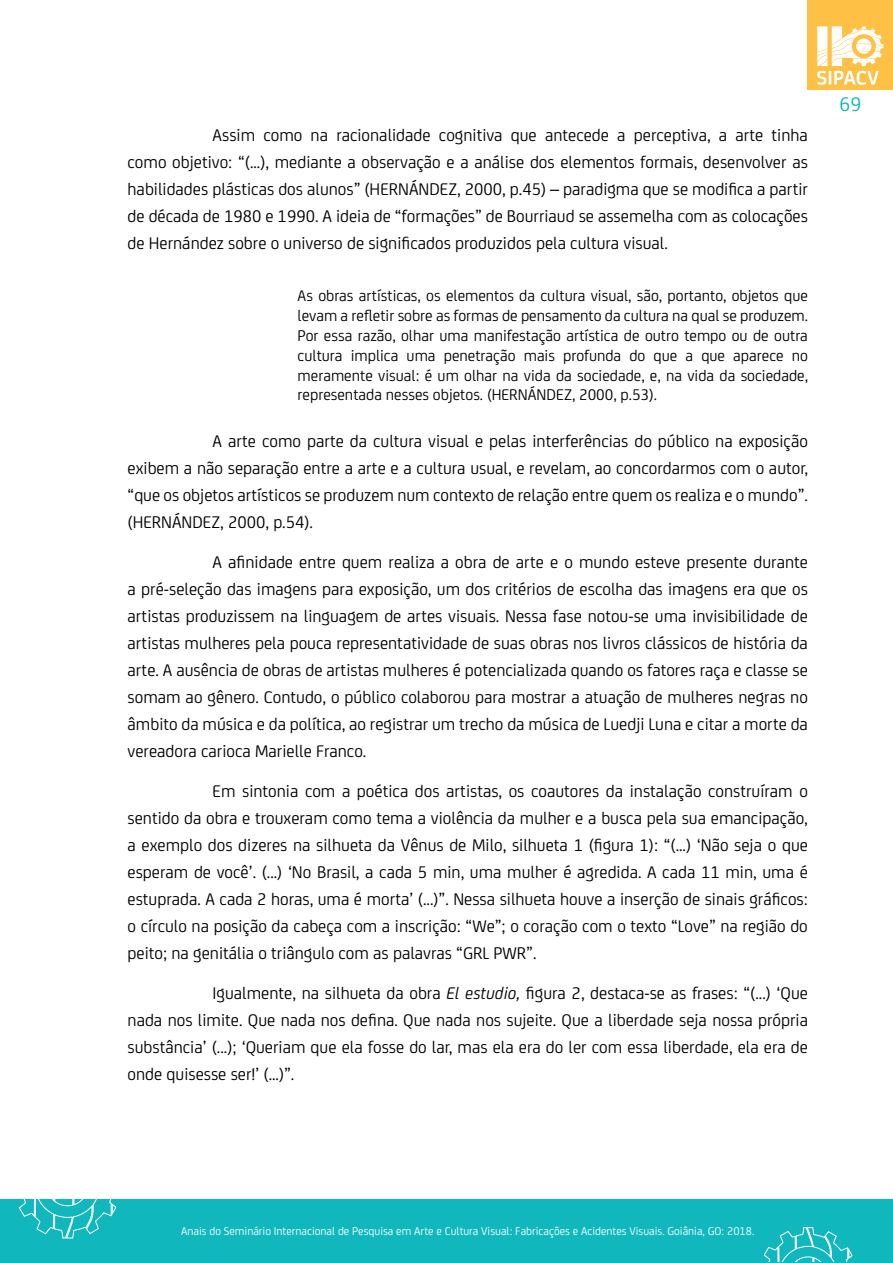
<style>
.page{position:relative;width:893px;height:1263px;background:#fff}
.page>*{position:absolute;margin:0;border:0;box-sizing:border-box;transform-origin:0 0}
.t1{font:21px "FS Joey";color:#10b7bc}
.t2{font:18px/27px "FS Joey";color:#000;text-align:justify}
.t3{font:16.5px/19.8px "FS Joey";color:#000;text-align:justify}
.t4{font:12px "FS Joey";color:#fff}
.s1{font-style:italic}
</style>
<div class="page">
<div style="left:808px;top:0;width:85px;height:89px;background:#ffc046"></div>
<svg style="left:817px;top:26px;width:67px;height:59px"></svg>
<div style="left:0;top:1199px;width:893px;height:64px;background:#10b7bc"></div>
<svg style="left:18px;top:1199px;width:99px;height:40px"></svg>
<svg style="left:763px;top:1227px;width:90px;height:35px"></svg>
<p class="t2" style="left:128px;top:121px;width:682px;text-indent:85px">Assim como na racionalidade cognitiva que antecede a perceptiva, a arte tinha como objetivo: “(...), mediante a observação e a análise dos elementos formais, desenvolver as habilidades plásticas dos alunos” (HERNÁNDEZ, 2000, p.45) – paradigma que se modifica a partir de década de 1980 e 1990. A ideia de “formações” de Bourriaud se assemelha com as colocações de Hernández sobre o universo de significados produzidos pela cultura visual.</p>
<p class="t3" style="left:298px;top:285px;width:512px">As obras artísticas, os elementos da cultura visual, são, portanto, objetos que levam a refletir sobre as formas de pensamento da cultura na qual se produzem.<br>Por essa razão, olhar uma manifestação artística de outro tempo ou de outra cultura implica uma penetração mais profunda do que a que aparece no meramente visual: é um olhar na vida da sociedade, e, na vida da sociedade, representada nesses objetos. (HERNÁNDEZ, 2000, p.53).</p>
<p class="t2" style="left:128px;top:427px;width:682px;text-indent:85px">A arte como parte da cultura visual e pelas interferências do público na exposição exibem a não separação entre a arte e a cultura usual, e revelam, ao concordarmos com o autor, “que os objetos artísticos se produzem num contexto de relação entre quem os realiza e o mundo”. (HERNÁNDEZ, 2000, p.54).</p>
<p class="t2" style="left:128px;top:547px;width:682px;text-indent:85px">A afinidade entre quem realiza a obra de arte e o mundo esteve presente durante a pré-seleção das imagens para exposição, um dos critérios de escolha das imagens era que os artistas produzissem na linguagem de artes visuais. Nessa fase notou-se uma invisibilidade de artistas mulheres pela pouca representatividade de suas obras nos livros clássicos de história da arte. A ausência de obras de artistas mulheres é potencializada quando os fatores raça e classe se somam ao gênero. Contudo, o público colaborou para mostrar a atuação de mulheres negras no âmbito da música e da política, ao registrar um trecho da música de Luedji Luna e citar a morte da vereadora carioca Marielle Franco.</p>
<p class="t2" style="left:128px;top:776px;width:682px;text-indent:85px">Em sintonia com a poética dos artistas, os coautores da instalação construíram o sentido da obra e trouxeram como tema a violência da mulher e a busca pela sua emancipação, a exemplo dos dizeres na silhueta da Vênus de Milo, silhueta 1 (figura 1): “(...) ‘Não seja o que esperam de você’. (...) ‘No Brasil, a cada 5 min, uma mulher é agredida. A cada 11 min, uma é estuprada. A cada 2 horas, uma é morta’ (...)”. Nessa silhueta houve a inserção de sinais gráficos: o círculo na posição da cabeça com a inscrição: “We”; o coração com o texto “Love” na região do peito; na genitália o triângulo com as palavras “GRL PWR”.</p>
<p class="t2" style="left:128px;top:978px;width:682px;text-indent:85px">Igualmente, na silhueta da obra <span class="s1">El estudio,</span> figura 2, destaca-se as frases: “(...) ‘Que nada nos limite. Que nada nos defina. Que nada nos sujeite. Que a liberdade seja nossa própria substância’ (...); ‘Queriam que ela fosse do lar, mas ela era do ler com essa liberdade, ela era de onde quisesse ser!’ (...)”.</p>
<p class="t1" style="left:840px;top:90px;width:23px">69</p>
<p class="t4" style="left:181px;top:1223px;width:575px">Anais do Seminário Internacional de Pesquisa em Arte e Cultura Visual: Fabricações e Acidentes Visuais. Goiânia, GO: 2018.</p>
</div>
